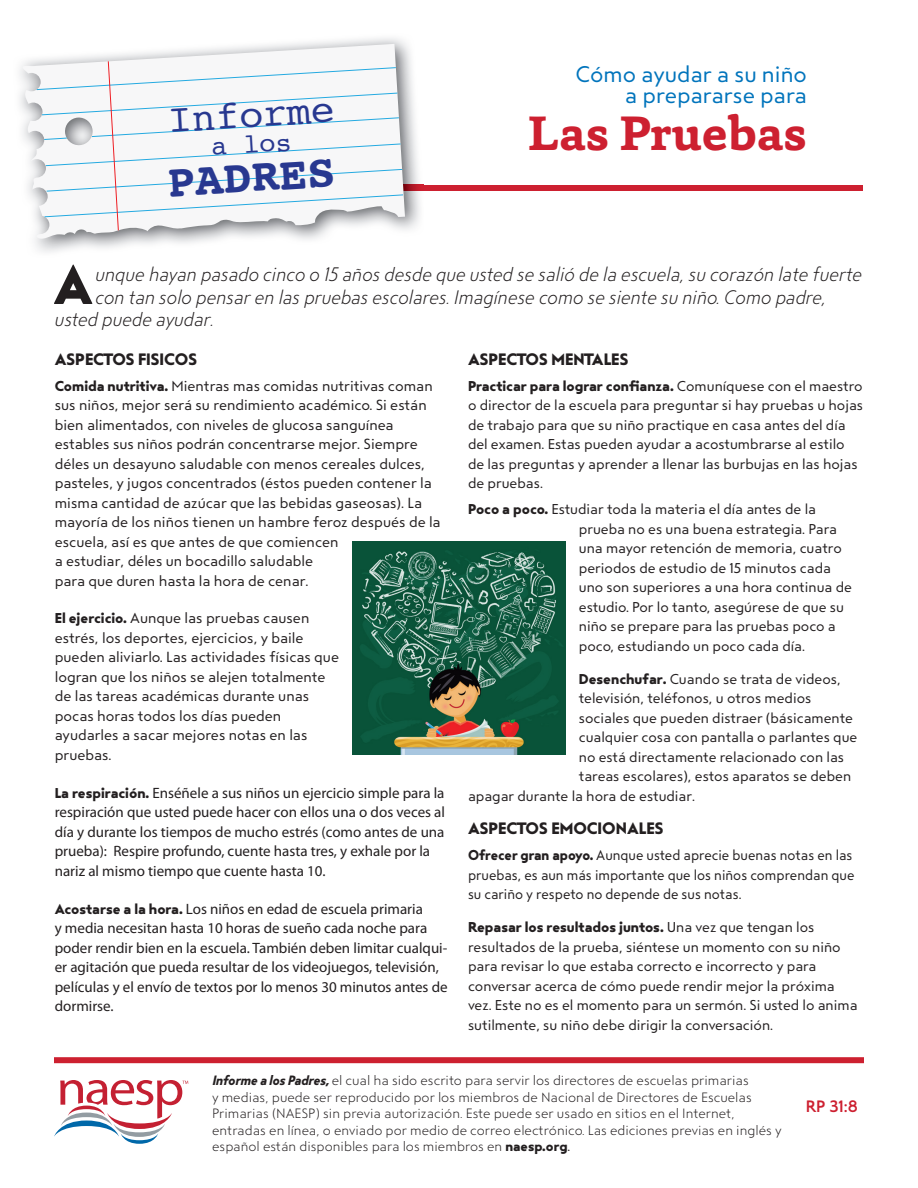
<style>
.page{position:relative;width:918px;height:1188px;background:#fff}
.page>*{position:absolute;margin:0;border:0;box-sizing:border-box;transform-origin:0 0}
.t1{font:55.65px "Steagal Bo";color:#231f20}
.t2{font:700 49.5px "Capita";color:#cd2030}
.t3{font:700 46.8px "Courier";color:#283890}
.t4{font:39.6px "Courier";color:#283890}
.t5{font:26.85px "Courier";color:#283890}
.t6{font:22.5px/21px "Steagal Re";color:#0174bc;text-align:right}
.t7{font:19.5px "Steagal Li It";color:#231f20}
.t8{font:16.5px "Steagal Bo";color:#231f20}
.t9{font:16.5px "Steagal Me";color:#cd2030}
.t10{font:15px/19.5px "Myriad Pro";color:#231f20}
.t11{font:14.7px/19.5px "Steagal Re";color:#231f20}
.t12{font:14.25px/19.5px "Steagal Re";color:#231f20}
.t13{font:14.25px/19.5px "Steagal Re";color:#231f20;scale:.95 1}
.t14{font:14.25px "Steagal Bo";color:#231f20}
.t15{font:13.5px/16.5px "Steagal Li";color:#231f20}
.s1{font-family:"Steagal Bo";font-size:14.25px}
.s2{font-family:"Steagal Re"}
.s3{font-family:"Steagal Bo"}
.s4{font-family:"Steagal Bo It"}
</style>
<div class="page">
<div style="left:54px;top:185px;width:808px;height:6px;background:#cd2030"></div>
<div style="left:54px;top:1057px;width:810px;height:6px;background:#cd2030"></div>
<svg style="left:54px;top:1080px;width:134px;height:64px"></svg>
<img style="left:353px;top:541px;width:212px;height:213px">
<img style="left:20px;top:38px;width:404px;height:214px">
<img style="left:405px;top:185px;width:19px;height:6px">
<svg style="left:22px;top:44px;width:383px;height:195px"></svg>
<svg style="left:36px;top:67px;width:367px;height:150px"></svg>
<svg style="left:108px;top:61px;width:11px;height:170px"></svg>
<h3 class="t4" style="left:166px;top:90px;width:168px;rotate:-4deg">Informe</h3>
<h3 class="t5" style="left:210px;top:127px;width:82px;rotate:-4deg">a los</h3>
<h3 class="t3" style="left:165px;top:145px;width:170px;rotate:-4deg">PADRES</h3>
<h3 class="t6" style="left:575px;top:64px;width:233px">Cómo ayudar a su niño a prepararse para</h3>
<h2 class="t2" style="left:529px;top:100px;width:280px">Las Pruebas</h2>
<h1 class="t1" style="left:53px;top:253px;width:41px">A</h1>
<h3 class="t7" style="left:94px;top:264px;width:768px">unque hayan pasado cinco o 15 años desde que usted se salió de la escuela, su corazón late fuerte</h3>
<h3 class="t7" style="left:94px;top:287px;width:733px">con tan solo pensar en las pruebas escolares. Imagínese como se siente su niño. Como padre,</h3>
<h3 class="t7" style="left:54px;top:309px;width:161px">usted puede ayudar.</h3>
<p class="t8" style="left:55px;top:350px;width:144px">ASPECTOS FISICOS</p>
<p class="t11" style="left:55px;top:376px;width:388px"><span class="s1">Comida nutritiva.</span> Mientras mas comidas nutritivas coman sus niños, mejor será su rendimiento académico. Si están bien alimentados, con niveles de glucosa sanguínea estables sus niños podrán concentrarse mejor. Siempre déles un desayuno saludable con menos cereales dulces, pasteles, y jugos concentrados (éstos pueden contener la misma cantidad de azúcar que las bebidas gaseosas). La mayoría de los niños tienen un hambre feroz después de la escuela, así es que antes de que comiencen<br>a estudiar, déles un bocadillo saludable<br>para que duren hasta la hora de cenar.</p>
<p class="t11" style="left:55px;top:609px;width:286px"><span class="s1">El ejercicio.</span> Aunque las pruebas causen estrés, los deportes, ejercicios, y baile pueden aliviarlo. Las actividades físicas que logran que los niños se alejen totalmente de las tareas académicas durante unas pocas horas todos los días pueden ayudarles a sacar mejores notas en las pruebas.</p>
<p class="t10" style="left:55px;top:783px;width:392px"><span class="s1">La respiración.</span> Enséñele a sus niños un ejercicio simple para la respiración que usted puede hacer con ellos una o dos veces al día y durante los tiempos de mucho estrés (como antes de una prueba): Respire profundo, cuente hasta tres, y exhale por la nariz al mismo tiempo que cuente hasta 10.</p>
<p class="t10" style="left:55px;top:899px;width:395px"><span class="s1">Acostarse a la hora.</span> Los niños en edad de escuela primaria<br>y media necesitan hasta 10 horas de sueño cada noche para poder rendir bien en la escuela. También deben limitar cualqui&shy;er agitación que pueda resultar de los videojuegos, televisión, películas y el envío de textos por lo menos 30 minutos antes de dormirse.</p>
<p class="t8" style="left:468px;top:350px;width:162px">ASPECTOS MENTALES</p>
<p class="t14" style="left:468px;top:378px;width:396px">Practicar para lograr confianza. <span class="s2">Comuníquese con el maestro</span></p>
<p class="t12" style="left:468px;top:396px;width:397px">o director de la escuela para preguntar si hay pruebas u hojas de trabajo para que su niño practique en casa antes del día del examen. Estas pueden ayudar a acostumbrarse al estilo de las preguntas y aprender a llenar las burbujas en las hojas de pruebas.</p>
<p class="t12" style="left:579px;top:500px;width:275px;text-indent:-111px"><span class="s3">Poco a poco.</span> Estudiar toda la materia el día antes de la prueba no es una buena estrategia. Para una mayor retención de memoria, cuatro periodos de estudio de 15 minutos cada uno son superiores a una hora continua de estudio. Por lo tanto, asegúrese de que su niño se prepare para las pruebas poco a poco, estudiando un poco cada día.</p>
<p class="t12" style="left:579px;top:669px;width:264px"><span class="s3">Desenchufar.</span> Cuando se trata de videos,</p>
<p class="t12" style="left:579px;top:689px;width:234px">televisión, teléfonos, u otros medios</p>
<p class="t12" style="left:579px;top:708px;width:276px">sociales que pueden distraer (básicamente</p>
<p class="t12" style="left:579px;top:728px;width:280px">cualquier cosa con pantalla o parlantes que</p>
<p class="t12" style="left:579px;top:747px;width:267px">no está directamente relacionado con las</p>
<p class="t12" style="left:579px;top:767px;width:274px">tareas escolares), estos aparatos se deben</p>
<p class="t12" style="left:468px;top:786px;width:229px">apagar durante la hora de estudiar.</p>
<p class="t8" style="left:468px;top:819px;width:197px">ASPECTOS EMOCIONALES</p>
<p class="t13" style="left:468px;top:846px;width:408px"><span class="s3">Ofrecer gran apoyo.</span> Aunque usted aprecie buenas notas en las pruebas, es aun más importante que los niños comprendan que su cariño y respeto no depende de sus notas.</p>
<p class="t14" style="left:468px;top:919px;width:348px">Repasar los resultados juntos. <span class="s2">Una vez que tengan los</span></p>
<p class="t12" style="left:468px;top:937px;width:391px">resultados de la prueba, siéntese un momento con su niño para revisar lo que estaba correcto e incorrecto y para conversar acerca de cómo puede rendir mejor la próxima vez. Este no es el momento para un sermón. Si usted lo anima sutilmente, su niño debe dirigir la conversación.</p>
<p class="t15" style="left:212px;top:1072px;width:571px"><span class="s4">Informe a los Padres,</span> el cual ha sido escrito para servir los directores de escuelas primarias<br>y medias, puede ser reproducido por los miembros de Nacional de Directores de Escuelas Primarias (NAESP) sin previa autorización. Este puede ser usado en sitios en el Internet, entradas en línea, o enviado por medio de correo electrónico. Las ediciones previas en inglés y español están disponibles para los miembros en <span class="s3">naesp.org</span><span class="s2">.</span></p>
<p class="t9" style="left:806px;top:1097px;width:54px">RP 31:8</p>
</div>
